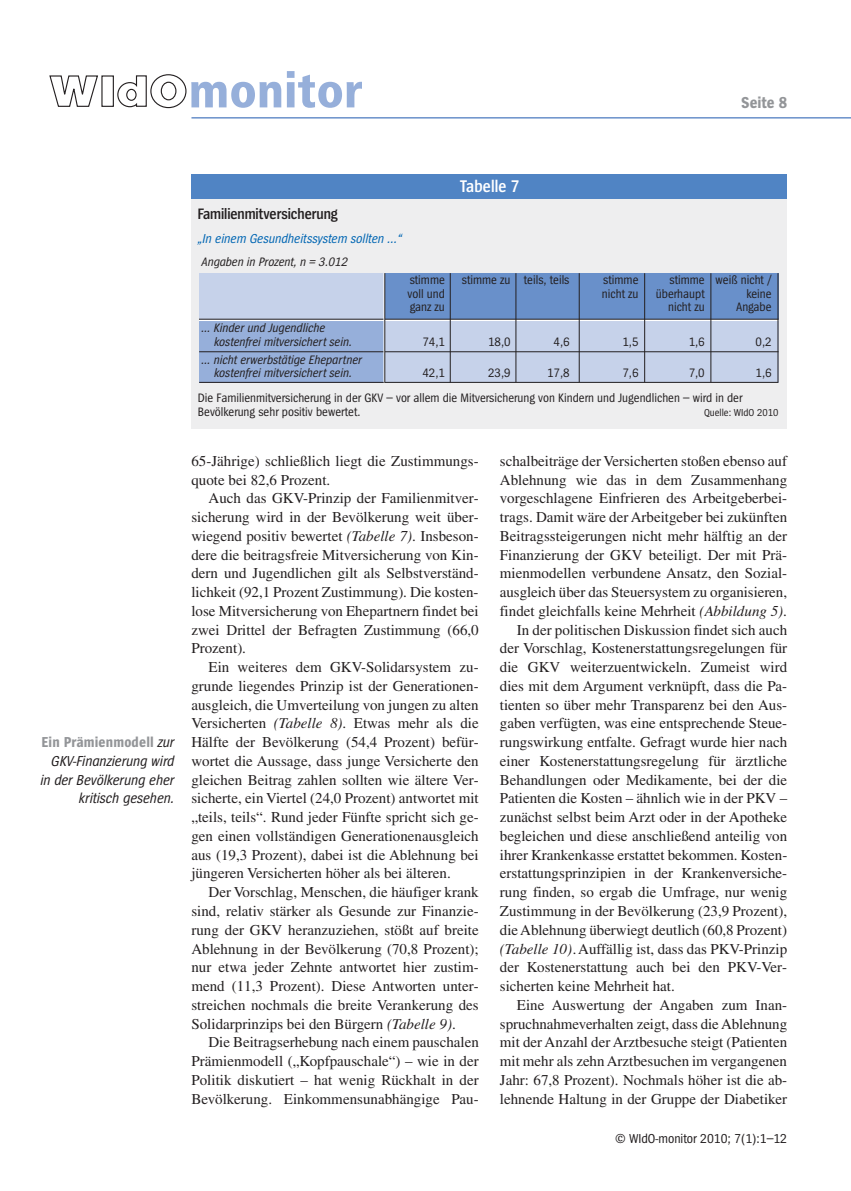
<style>
.page{position:relative;width:851px;height:1191px;background:#fff}
.page>*{position:absolute;margin:0;border:0;box-sizing:border-box;transform-origin:0 0}
.t1{font:600 17.55px "Spiegel Cd";letter-spacing:.01em;color:#fff}
.t2{font:700 16.5px "Spiegel Cd";color:#939598}
.t3{font:600 15.75px "Spiegel Cd";letter-spacing:-.005em;color:#231f20}
.t4{font:15px/18.8px "Times";color:#231f20;text-align:justify}
.t5{font:italic 15px/18.8px "Spiegel Cd";color:#231f20;text-align:right}
.t6{font:italic 13.5px "Spiegel Cd";color:#0166b3}
.t7{font:13.5px "Spiegel Cd";color:#231f20}
.t8{font:12.75px/14.2px "Spiegel Cd";color:#231f20}
.t9{font:italic 12.75px/13.5px "Spiegel Cd";color:#231f20}
.t10{font:10.5px "Spiegel Cd";color:#231f20}
.s1{font-weight:700;font-style:normal;color:#939598}
.s2{font-style:italic}
</style>
<div class="page">
<hr style="left:191px;top:117px;width:659px;height:2px;background:#6990ca">
<svg style="left:49px;top:75px;width:49px;height:32px"></svg>
<div style="left:101px;top:75px;width:13px;height:32px;border:1px solid #231f20"></div>
<svg style="left:117px;top:75px;width:30px;height:33px"></svg>
<div style="left:126px;top:89px;width:11px;height:12px;border:1px solid #231f20;border-radius:50%"></div>
<div style="left:150px;top:74px;width:36px;height:34px;border:1px solid #231f20;border-radius:50%"></div>
<div style="left:161px;top:82px;width:15px;height:18px;border:1px solid #231f20;border-radius:50%"></div>
<svg style="left:191px;top:82px;width:90px;height:26px"></svg>
<svg style="left:287px;top:71px;width:75px;height:37px"></svg>
<div style="left:191px;top:181px;width:596px;height:248px;background:#eeeeef"></div>
<div style="left:191px;top:174px;width:596px;height:25px;background:#5084c4"></div>
<div style="left:199px;top:273px;width:579px;height:109px;background:#c6d2ea"></div>
<div style="left:199px;top:320px;width:184px;height:62px;background:#96afda"></div>
<div style="left:384px;top:273px;width:394px;height:46px;background:#6990ca"></div>
<hr style="left:199px;top:319px;width:579px;height:2px;background:#fff">
<hr style="left:199px;top:319px;width:579px;height:1px;background:#231f20">
<hr style="left:199px;top:351px;width:579px;height:1px;background:#231f20">
<hr style="left:199px;top:382px;width:579px;height:1px;background:#231f20">
<hr style="left:515px;top:273px;width:1px;height:109px;background:#231f20">
<hr style="left:579px;top:273px;width:1px;height:109px;background:#231f20">
<hr style="left:644px;top:273px;width:1px;height:109px;background:#231f20">
<hr style="left:710px;top:273px;width:1px;height:109px;background:#231f20">
<hr style="left:450px;top:273px;width:1px;height:109px;background:#231f20">
<hr style="left:383px;top:273px;width:2px;height:109px;background:#fff">
<hr style="left:384px;top:273px;width:1px;height:109px;background:#231f20">
<hr style="left:777px;top:273px;width:1px;height:109px;background:#231f20">
<p class="t2" style="left:741px;top:94px;width:47px">Seite 8</p>
<p class="t5" style="left:40px;top:733px;width:135px"><span class="s1">Ein Prämienmodell</span> zur<br>GKV-Finanzierung wird in der Bevölkerung eher kritisch gesehen.</p>
<p class="t3" style="left:198px;top:206px;width:142px">Familienmitversicherung</p>
<p class="t6" style="left:198px;top:232px;width:206px">„In einem Gesundheitssystem sollten …“</p>
<p class="t9" style="left:201px;top:255px;width:148px">Angaben in Prozent, n = 3.012</p>
<p class="t1" style="left:459px;top:177px;width:61px">Tabelle 7</p>
<p class="t9" style="left:214px;top:321px;width:139px;text-indent:-13px">... Kinder und Jugendliche kostenfrei mitversichert sein.</p>
<p class="t9" style="left:201px;top:353px;width:162px;text-align:center">... nicht erwerbstätige Ehepartner kostenfrei mitversichert sein.</p>
<p class="t8" style="left:409px;top:273px;width:37px">stimme</p>
<p class="t8" style="left:462px;top:273px;width:109px">stimme zu teils, teils</p>
<p class="t8" style="left:603px;top:273px;width:37px">stimme</p>
<p class="t8" style="left:669px;top:273px;width:104px">stimme weiß nicht /</p>
<p class="t8" style="left:407px;top:286px;width:39px">voll und</p>
<p class="t8" style="left:601px;top:286px;width:38px">nicht zu</p>
<p class="t8" style="left:656px;top:286px;width:50px">überhaupt</p>
<p class="t8" style="left:746px;top:286px;width:27px">keine</p>
<p class="t8" style="left:410px;top:300px;width:37px">ganz zu</p>
<p class="t8" style="left:668px;top:300px;width:38px">nicht zu</p>
<p class="t8" style="left:736px;top:300px;width:37px">Angabe</p>
<p class="t8" style="left:422px;top:334px;width:24px">74,1</p>
<p class="t8" style="left:488px;top:334px;width:24px">18,0</p>
<p class="t8" style="left:553px;top:334px;width:18px">4,6</p>
<p class="t8" style="left:622px;top:334px;width:18px">1,5</p>
<p class="t8" style="left:688px;top:334px;width:18px">1,6</p>
<p class="t8" style="left:755px;top:334px;width:18px">0,2</p>
<p class="t8" style="left:422px;top:366px;width:24px">42,1</p>
<p class="t8" style="left:488px;top:366px;width:24px">23,9</p>
<p class="t8" style="left:547px;top:366px;width:24px">17,8</p>
<p class="t8" style="left:622px;top:366px;width:18px">7,6</p>
<p class="t8" style="left:688px;top:366px;width:18px">7,0</p>
<p class="t8" style="left:755px;top:366px;width:18px">1,6</p>
<p class="t8" style="left:198px;top:391px;width:546px">Die Familienmitversicherung in der GKV – vor allem die Mitversicherung von Kindern und Jugendlichen – wird in der<br>Bevölkerung sehr positiv bewertet.</p>
<p class="t10" style="left:704px;top:407px;width:76px">Quelle: WIdO 2010</p>
<p class="t4" style="left:191px;top:451px;width:289px">65-Jährige) schließlich liegt die Zustimmungs&shy;quote bei 82,6 Prozent.</p>
<p class="t4" style="left:191px;top:489px;width:289px;text-indent:17px">Auch das GKV-Prinzip der Familienmitver - sicherung wird in der Bevölkerung weit über&shy;wiegend positiv bewertet <span class="s2">(Tabelle 7)</span>. Insbeson&shy;dere die beitragsfreie Mitversicherung von Kin&shy;dern und Jugendlichen gilt als Selbstverständ&shy;lichkeit (92,1 Prozent Zustimmung). Die kosten&shy;lose Mitversicherung von Ehepartnern findet bei zwei Drittel der Befragten Zustimmung (66,0<br>Prozent).</p>
<p class="t4" style="left:191px;top:657px;width:289px;text-indent:17px">Ein weiteres dem GKV-Solidarsystem zu&shy;grunde liegendes Prinzip ist der Generationen&shy;ausgleich, die Umverteilung von jungen zu alten Versicherten <span class="s2">(Tabelle 8)</span>. Etwas mehr als die Hälfte der Bevölkerung (54,4 Prozent) befür&shy;wortet die Aussage, dass junge Versicherte den gleichen Beitrag zahlen sollten wie ältere Ver - sicherte, ein Viertel (24,0 Prozent) antwortet mit „teils, teils“. Rund jeder Fünfte spricht sich ge&shy;gen einen vollständigen Generationenausgleich aus (19,3 Prozent), dabei ist die Ablehnung bei jüngeren Versicherten höher als bei älteren.</p>
<p class="t4" style="left:191px;top:882px;width:289px;text-indent:17px">Der Vorschlag, Menschen, die häufiger krank sind, relativ stärker als Gesunde zur Finanzie&shy;rung der GKV heranzuziehen, stößt auf breite Ablehnung in der Bevölkerung (70,8 Prozent); nur etwa jeder Zehnte antwortet hier zustim&shy;mend (11,3 Prozent). Diese Antworten unter&shy;streichen nochmals die breite Verankerung des Solidarprinzips bei den Bürgern <span class="s2">(Tabelle 9)</span>.</p>
<p class="t4" style="left:191px;top:1032px;width:289px;text-indent:17px">Die Beitragserhebung nach einem pauschalen Prämienmodell („Kopfpauschale“) – wie in der Politik diskutiert – hat wenig Rückhalt in der Bevölkerung. Einkommensunabhängige Pau-</p>
<p class="t4" style="left:500px;top:451px;width:288px">schalbeiträge der Versicherten stoßen ebenso auf</p>
<p class="t4" style="left:500px;top:470px;width:289px">Ablehnung wie das in dem Zusammenhang</p>
<p class="t4" style="left:500px;top:489px;width:289px">vorgeschlagene Einfrieren des Arbeitgeberbei-</p>
<p class="t4" style="left:500px;top:507px;width:289px">trags. Damit wäre der Arbeitgeber bei zukünften</p>
<p class="t4" style="left:500px;top:526px;width:289px">Beitragssteigerungen nicht mehr hälftig an der</p>
<p class="t4" style="left:500px;top:545px;width:289px">Finanzierung der GKV beteiligt. Der mit Prä-</p>
<p class="t4" style="left:500px;top:564px;width:289px">mienmodellen verbundene Ansatz, den Sozial-</p>
<p class="t4" style="left:500px;top:582px;width:288px">ausgleich über das Steuersystem zu organisieren,</p>
<p class="t4" style="left:500px;top:601px;width:288px">findet gleichfalls keine Mehrheit <span class="s2">(Abbildung 5)</span>.</p>
<p class="t4" style="left:517px;top:620px;width:272px">In der politischen Diskussion findet sich auch</p>
<p class="t4" style="left:500px;top:639px;width:289px">der Vorschlag, Kostenerstattungsregelungen für</p>
<p class="t4" style="left:500px;top:657px;width:289px">die GKV weiterzuentwickeln. Zumeist wird</p>
<p class="t4" style="left:500px;top:676px;width:289px">dies mit dem Argument verknüpft, dass die Pa -</p>
<p class="t4" style="left:500px;top:695px;width:289px">tienten so über mehr Transparenz bei den Aus -</p>
<p class="t4" style="left:500px;top:714px;width:289px">gaben verfügten, was eine entsprechende Steue-</p>
<p class="t4" style="left:500px;top:732px;width:289px">rungswirkung entfalte. Gefragt wurde hier nach</p>
<p class="t4" style="left:500px;top:751px;width:289px">einer Kosten erstattungsregelung für ärztliche</p>
<p class="t4" style="left:500px;top:770px;width:289px">Behandlungen oder Medikamente, bei der die</p>
<p class="t4" style="left:500px;top:789px;width:289px">Patienten die Kosten – ähnlich wie in der PKV –</p>
<p class="t4" style="left:500px;top:807px;width:289px">zunächst selbst beim Arzt oder in der Apotheke</p>
<p class="t4" style="left:500px;top:826px;width:289px">begleichen und diese anschließend anteilig von</p>
<p class="t4" style="left:500px;top:845px;width:289px">ihrer Krankenkasse erstattet bekommen. Kosten-</p>
<p class="t4" style="left:500px;top:864px;width:289px">erstattungsprinzipien in der Krankenversiche-</p>
<p class="t4" style="left:500px;top:882px;width:289px">rung finden, so ergab die Umfrage, nur wenig</p>
<p class="t4" style="left:500px;top:901px;width:289px">Zustimmung in der Bevölkerung (23,9 Prozent),</p>
<p class="t4" style="left:500px;top:920px;width:288px">die Ablehnung überwiegt deutlich (60,8 Prozent)</p>
<p class="t4" style="left:500px;top:939px;width:289px"><span class="s2">(Tabelle 10).</span> Auffällig ist, dass das PKV-Prinzip</p>
<p class="t4" style="left:500px;top:957px;width:289px">der Kos tenerstattung auch bei den PKV-Ver -</p>
<p class="t4" style="left:500px;top:976px;width:176px">sicherten keine Mehrheit hat.</p>
<p class="t4" style="left:517px;top:995px;width:272px">Eine Auswertung der Angaben zum Inan-</p>
<p class="t4" style="left:500px;top:1014px;width:289px">spruchnahmeverhalten zeigt, dass die Ablehnung</p>
<p class="t4" style="left:500px;top:1032px;width:289px">mit der Anzahl der Arztbesuche steigt (Patienten</p>
<p class="t4" style="left:500px;top:1051px;width:288px">mit mehr als zehn Arztbesuchen im vergangenen</p>
<p class="t4" style="left:500px;top:1070px;width:289px">Jahr: 67,8 Prozent). Nochmals höher ist die ab-</p>
<p class="t4" style="left:500px;top:1089px;width:289px">lehnende Haltung in der Gruppe der Diabetiker</p>
<p class="t7" style="left:615px;top:1131px;width:174px">© WIdO-monitor 2010; 7(1):1–12</p>
</div>
